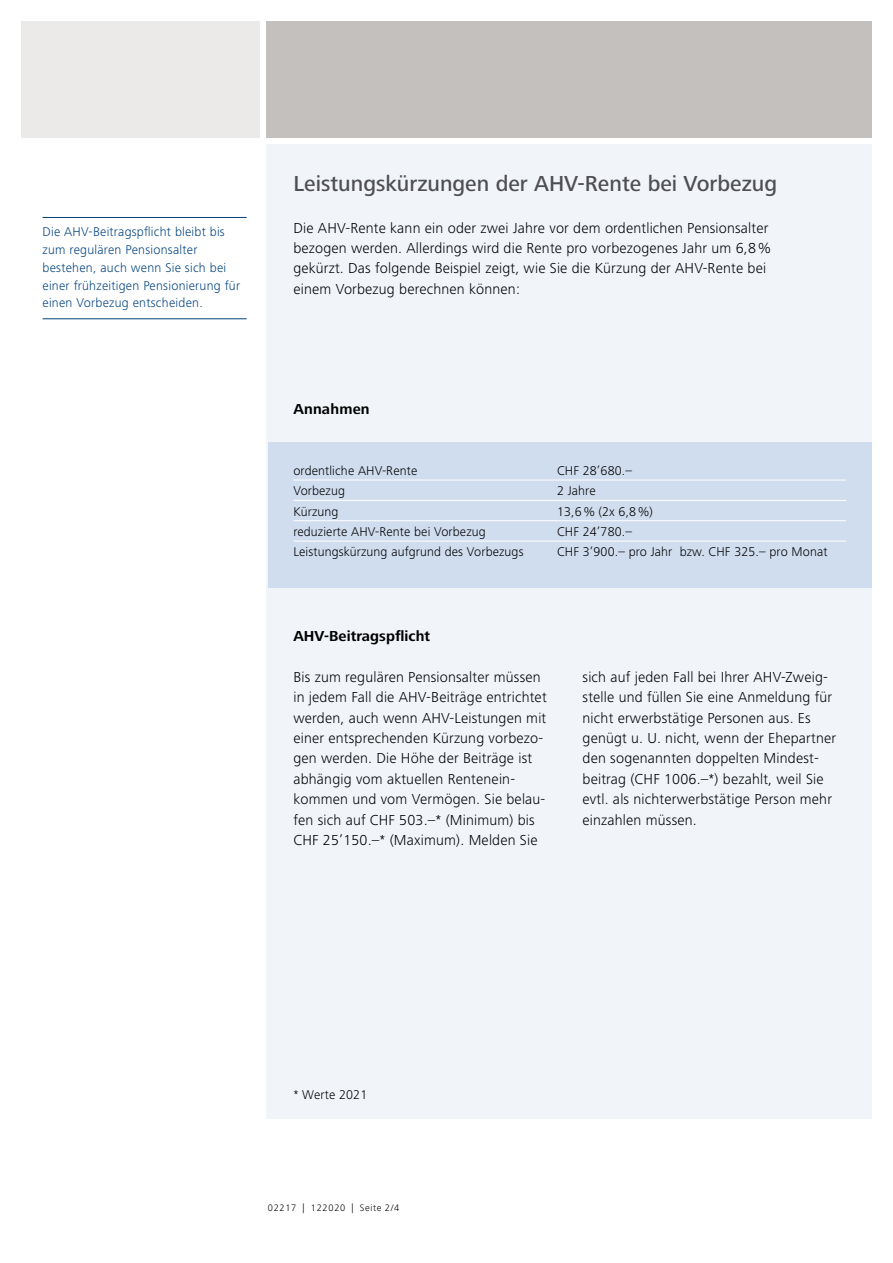
<style>
.page{position:relative;width:893px;height:1263px;background:#fff}
.page>*{position:absolute;margin:0;border:0;box-sizing:border-box;transform-origin:0 0}
.t1{font:500 22.5px "Frutiger Next LT";color:#4f4e52}
.t2{font:300 15px/20.4px "Frutiger Next LT";letter-spacing:.01em;color:#000}
.t3{font:700 15px "Frutiger Next LT";letter-spacing:.005em;color:#000}
.t4{font:300 13.2px "Frutiger Next LT";letter-spacing:.01em;color:#000}
.t5{font:300 13.2px/17.9px "Frutiger Next LT";letter-spacing:.02em;color:#004380}
.t6{font:300 9.75px "Frutiger Next LT";letter-spacing:.07em;color:#000}
</style>
<div class="page">
<div style="left:266px;top:144px;width:606px;height:975px;background:#f1f5fa"></div>
<div style="left:21px;top:21px;width:239px;height:117px;background:#ebeae9"></div>
<div style="left:266px;top:21px;width:606px;height:117px;background:#c4c0be"></div>
<div style="left:268px;top:442px;width:604px;height:146px;background:#d0ddef"></div>
<hr style="left:43px;top:217px;width:204px;height:1px;background:#004380">
<hr style="left:43px;top:318px;width:204px;height:1px;background:#004380">
<hr style="left:293px;top:480px;width:264px;height:1px;background:#fff">
<hr style="left:557px;top:480px;width:289px;height:1px;background:#fff">
<hr style="left:293px;top:500px;width:264px;height:1px;background:#fff">
<hr style="left:557px;top:500px;width:289px;height:1px;background:#fff">
<hr style="left:293px;top:520px;width:264px;height:1px;background:#fff">
<hr style="left:557px;top:520px;width:289px;height:1px;background:#fff">
<hr style="left:293px;top:541px;width:264px;height:1px;background:#fff">
<hr style="left:557px;top:541px;width:289px;height:1px;background:#fff">
<p class="t5" style="left:43px;top:223px;width:199px">Die AHV-Beitragspflicht bleibt bis zum regulären Pensionsalter bestehen, auch wenn Sie sich bei einer frühzeitigen Pensionierung für einen Vorbezug entscheiden.</p>
<h1 class="t1" style="left:293px;top:171px;width:485px">Leistungskürzungen der AHV-Rente bei Vorbezug</h1>
<p class="t2" style="left:293px;top:217px;width:479px">Die AHV-Rente kann ein oder zwei Jahre vor dem ordentlichen Pensionsalter bezogen werden. Allerdings wird die Rente pro vorbezogenes Jahr um 6,8 % gekürzt. Das folgende Beispiel zeigt, wie Sie die Kürzung der AHV-Rente bei einem Vorbezug berechnen können:</p>
<p class="t3" style="left:293px;top:401px;width:78px">Annahmen</p>
<p class="t4" style="left:293px;top:463px;width:125px">ordentliche AHV-Rente</p>
<p class="t4" style="left:557px;top:463px;width:76px">CHF 28’680.–</p>
<p class="t4" style="left:293px;top:484px;width:53px">Vorbezug</p>
<p class="t4" style="left:557px;top:484px;width:40px">2 Jahre</p>
<p class="t4" style="left:293px;top:504px;width:47px">Kürzung</p>
<p class="t4" style="left:557px;top:504px;width:97px">13,6 % (2x 6,8 %)</p>
<p class="t4" style="left:293px;top:524px;width:194px">reduzierte AHV-Rente bei Vorbezug</p>
<p class="t4" style="left:557px;top:524px;width:76px">CHF 24’780.–</p>
<p class="t4" style="left:293px;top:545px;width:232px">Leistungskürzung aufgrund des Vorbezugs</p>
<p class="t4" style="left:557px;top:545px;width:272px">CHF 3’900.– pro Jahr bzw. CHF 325.– pro Monat</p>
<p class="t3" style="left:293px;top:627px;width:138px">AHV-Beitragspflicht</p>
<p class="t2" style="left:293px;top:666px;width:255px">Bis zum regulären Pensionsalter müssen in jedem Fall die AHV-Beiträge entrichtet werden, auch wenn AHV-Leistungen mit einer entsprechenden Kürzung vorbezo&shy;gen werden. Die Höhe der Beiträge ist abhängig vom aktuellen Rentenein&shy;kommen und vom Vermögen. Sie belau&shy;fen sich auf CHF 503.–* (Minimum) bis CHF 25’150.–* (Maximum). Melden Sie</p>
<p class="t2" style="left:583px;top:667px;width:255px">sich auf jeden Fall bei Ihrer AHV-Zweig&shy;stelle und füllen Sie eine Anmeldung für nicht erwerbstätige Personen aus. Es genügt u. U. nicht, wenn der Ehepartner den sogenannten doppelten Mindest&shy;beitrag (CHF 1006.–*) bezahlt, weil Sie evtl. als nichterwerbstätige Person mehr einzahlen müssen.</p>
<p class="t4" style="left:293px;top:1087px;width:75px">* Werte 2021</p>
<p class="t6" style="left:268px;top:1202px;width:133px">02217 | 122020 | Seite 2/4</p>
</div>
